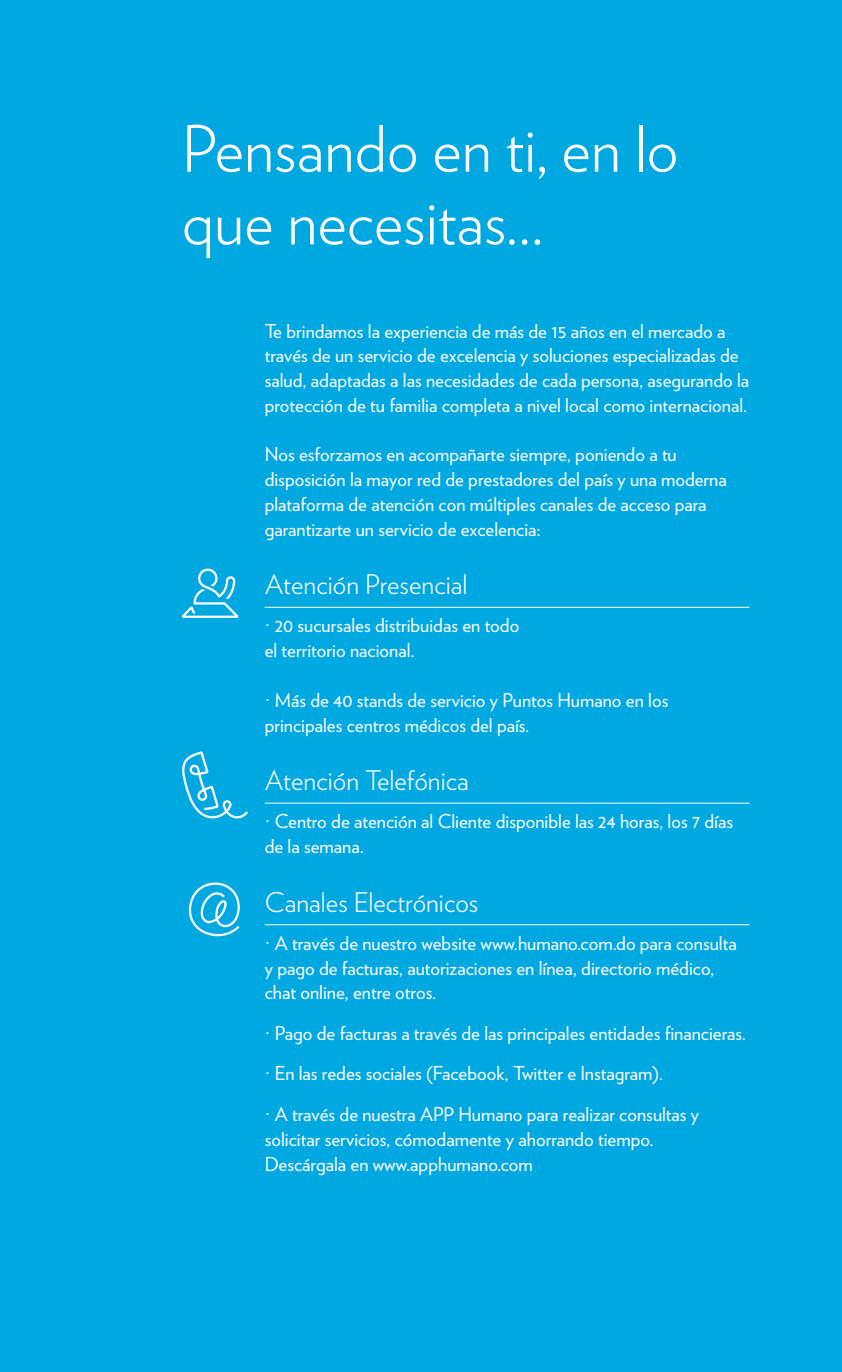
<style>
.page{position:relative;width:842px;height:1372px;background:#fff}
.page>*{position:absolute;margin:0;border:0;box-sizing:border-box;transform-origin:0 0}
.TEXTO_1a_Pag{font:300 63.68px "Verlag";color:#fff}
.Titulos_2a_Pag{font:300 27px "Verlag";color:#fff}
.TEXTO_2a_Pag{font:19.12px/24.8px "Verlag";color:#fff}
</style>
<div class="page">
<div style="left:0;top:0;width:16px;height:1371px;background:#00a8e2"></div>
<div style="left:16px;top:0;width:826px;height:1371px;background:#00a8e2"></div>
<hr style="left:265px;top:607px;width:484px;height:1px;background:#fff">
<hr style="left:265px;top:802px;width:484px;height:1px;background:#fff">
<hr style="left:265px;top:924px;width:484px;height:1px;background:#fff">
<svg style="left:182px;top:751px;width:66px;height:67px"></svg>
<svg style="left:188px;top:882px;width:52px;height:54px"></svg>
<svg style="left:182px;top:568px;width:56px;height:50px"></svg>
<p class="TEXTO_1a_Pag" style="left:182px;top:102px;width:498px">Pensando en ti, en lo</p>
<p class="TEXTO_1a_Pag" style="left:182px;top:175px;width:364px">que necesitas…</p>
<p class="TEXTO_2a_Pag" style="left:265px;top:317px;width:486px">Te brindamos la experiencia de más de 15 años en el mercado a través de un servicio de excelencia y soluciones especializadas de salud, adaptadas a las necesidades de cada persona, asegurando la protección de tu familia completa a nivel local como internacional.</p>
<p class="TEXTO_2a_Pag" style="left:265px;top:441px;width:463px">Nos esforzamos en acompañarte siempre, poniendo a tu disposición la mayor red de prestadores del país y una moderna plataforma de atención con múltiples canales de acceso para garantizarte un servicio de excelencia:</p>
<p class="Titulos_2a_Pag" style="left:265px;top:564px;width:204px">Atención Presencial</p>
<p class="TEXTO_2a_Pag" style="left:265px;top:612px;width:256px">· 20 sucursales distribuidas en todo</p>
<p class="TEXTO_2a_Pag" style="left:265px;top:637px;width:152px">el territorio nacional.</p>
<p class="TEXTO_2a_Pag" style="left:265px;top:686px;width:405px">· Más de 40 stands de servicio y Puntos Humano en los principales centros médicos del país.</p>
<p class="Titulos_2a_Pag" style="left:265px;top:760px;width:206px">Atención Telefónica</p>
<p class="TEXTO_2a_Pag" style="left:265px;top:808px;width:470px">· Centro de atención al Cliente disponible las 24 horas, los 7 días</p>
<p class="TEXTO_2a_Pag" style="left:265px;top:832px;width:101px">de la semana.</p>
<p class="Titulos_2a_Pag" style="left:265px;top:882px;width:215px">Canales Electrónicos</p>
<p class="TEXTO_2a_Pag" style="left:265px;top:929px;width:473px">· A través de nuestro website www.humano.com.do para consulta</p>
<p class="TEXTO_2a_Pag" style="left:265px;top:954px;width:451px">y pago de facturas, autorizaciones en línea, directorio médico, chat online, entre otros.</p>
<p class="TEXTO_2a_Pag" style="left:265px;top:1019px;width:483px">· Pago de facturas a través de las principales entidades financieras.</p>
<p class="TEXTO_2a_Pag" style="left:265px;top:1060px;width:400px">· En las redes sociales (Facebook, Twitter e Instagram).</p>
<p class="TEXTO_2a_Pag" style="left:265px;top:1100px;width:436px">· A través de nuestra APP Humano para realizar consultas y solicitar servicios, cómodamente y ahorrando tiempo.</p>
<p class="TEXTO_2a_Pag" style="left:265px;top:1150px;width:270px">Descárgala en www.apphumano.com</p>
</div>
